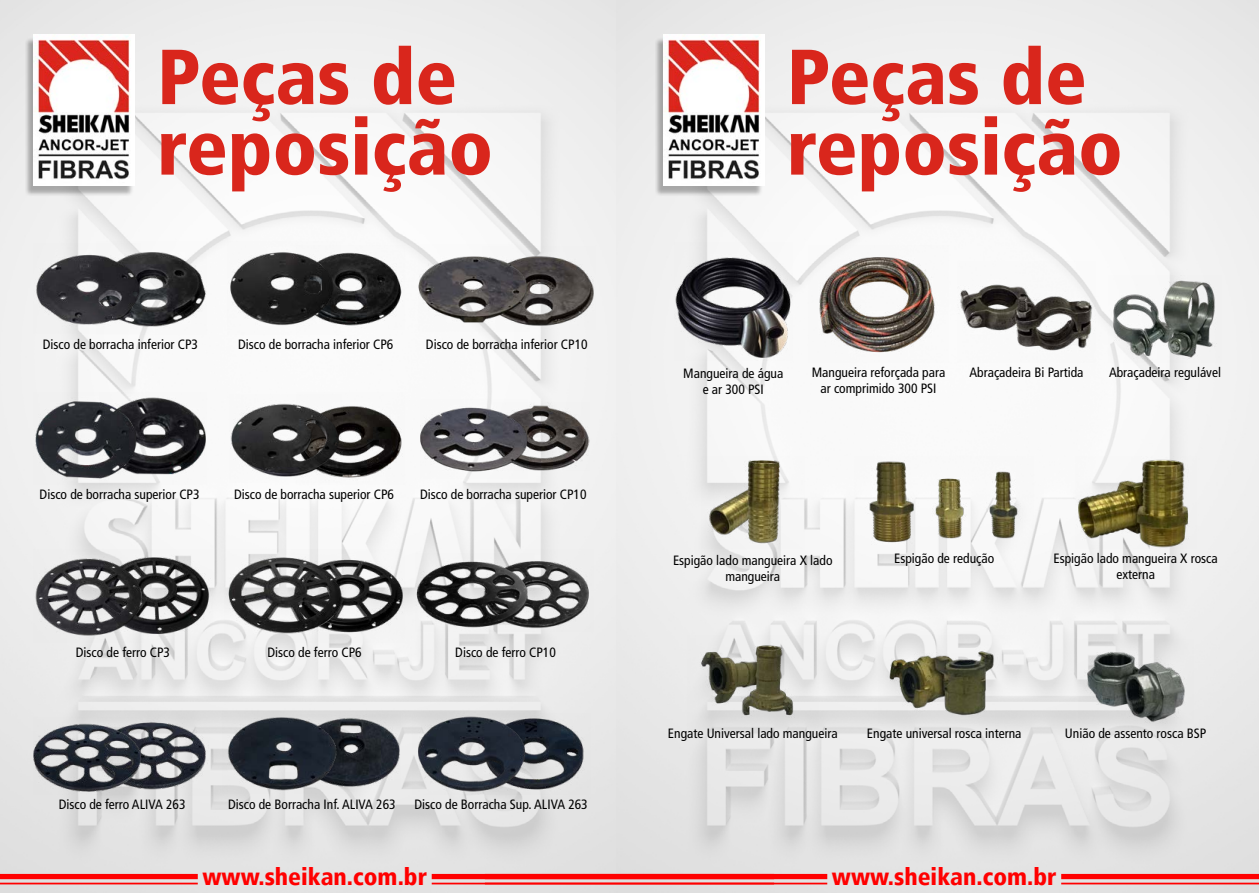
<style>
.page{position:relative;width:1259px;height:893px;background:#fff}
.page>*{position:absolute;margin:0;border:0;box-sizing:border-box;transform-origin:0 0}
.t1{font:900 condensed 77.85px/70.5px "Frutiger LT";color:#d9261c}
.t2{font:900 condensed 24px "Frutiger LT";color:#f00}
.t3{font:condensed 13.5px/16.2px "Frutiger LT";color:#000;text-align:center}
</style>
<div class="page">
<img style="left:0;top:0;width:617px;height:893px">
<img style="left:617px;top:0;width:642px;height:893px">
<div style="left:0;top:874px;width:198px;height:5px;background:#f00"></div>
<hr style="left:0;top:883px;width:198px;height:1px;background:#f00">
<div style="left:485px;top:874px;width:342px;height:5px;background:#f00"></div>
<hr style="left:485px;top:883px;width:342px;height:1px;background:#f00">
<div style="left:432px;top:874px;width:342px;height:5px;background:#f00"></div>
<hr style="left:432px;top:883px;width:342px;height:1px;background:#f00">
<div style="left:1061px;top:874px;width:198px;height:5px;background:#f00"></div>
<hr style="left:1061px;top:883px;width:198px;height:1px;background:#f00">
<img style="left:340px;top:245px;width:64px;height:85px">
<img style="left:227px;top:242px;width:113px;height:92px">
<img style="left:530px;top:246px;width:65px;height:84px">
<img style="left:96px;top:242px;width:111px;height:92px">
<img style="left:34px;top:243px;width:107px;height:90px">
<img style="left:138px;top:392px;width:69px;height:93px">
<img style="left:418px;top:245px;width:112px;height:86px">
<img style="left:296px;top:392px;width:108px;height:93px">
<img style="left:229px;top:395px;width:113px;height:87px">
<img style="left:528px;top:402px;width:62px;height:69px">
<img style="left:34px;top:392px;width:104px;height:93px">
<img style="left:420px;top:399px;width:108px;height:79px">
<img style="left:143px;top:550px;width:69px;height:90px">
<img style="left:97px;top:717px;width:112px;height:79px">
<img style="left:291px;top:550px;width:113px;height:92px">
<img style="left:345px;top:715px;width:56px;height:75px">
<img style="left:481px;top:550px;width:113px;height:81px">
<img style="left:530px;top:713px;width:61px;height:81px">
<img style="left:34px;top:550px;width:109px;height:92px">
<img style="left:34px;top:717px;width:108px;height:77px">
<img style="left:225px;top:550px;width:119px;height:89px">
<img style="left:223px;top:711px;width:122px;height:82px">
<img style="left:416px;top:553px;width:119px;height:79px">
<img style="left:412px;top:713px;width:118px;height:81px">
<img style="left:1078px;top:639px;width:115px;height:85px">
<img style="left:1108px;top:275px;width:113px;height:88px">
<img style="left:701px;top:456px;width:103px;height:93px">
<img style="left:674px;top:242px;width:118px;height:118px">
<img style="left:957px;top:262px;width:138px;height:101px">
<img style="left:855px;top:456px;width:178px;height:93px">
<img style="left:1075px;top:456px;width:121px;height:93px">
<img style="left:687px;top:636px;width:131px;height:93px">
<img style="left:878px;top:636px;width:131px;height:88px">
<img style="left:808px;top:246px;width:140px;height:117px">
<div style="left:25px;top:38px;width:109px;height:159px;background:#000;opacity:.3"></div>
<img style="left:34px;top:35px;width:100px;height:151px">
<div style="left:654px;top:38px;width:109px;height:159px;background:#000;opacity:.3"></div>
<img style="left:663px;top:35px;width:101px;height:151px">
<h1 class="t1" style="left:157px;top:42px;width:337px">Peças de reposição</h1>
<h1 class="t1" style="left:787px;top:42px;width:337px">Peças de reposição</h1>
<p class="t3" style="left:43px;top:336px;width:157px">Disco de borracha inferior CP3</p>
<p class="t3" style="left:238px;top:336px;width:157px">Disco de borracha inferior CP6</p>
<p class="t3" style="left:426px;top:336px;width:163px">Disco de borracha inferior CP10</p>
<p class="t3" style="left:40px;top:486px;width:161px">Disco de borracha superior CP3</p>
<p class="t3" style="left:234px;top:486px;width:161px">Disco de borracha superior CP6</p>
<p class="t3" style="left:420px;top:486px;width:168px">Disco de borracha superior CP10</p>
<p class="t3" style="left:76px;top:644px;width:96px">Disco de ferro CP3</p>
<p class="t3" style="left:267px;top:644px;width:96px">Disco de ferro CP6</p>
<p class="t3" style="left:455px;top:644px;width:102px">Disco de ferro CP10</p>
<p class="t3" style="left:59px;top:796px;width:128px">Disco de ferro ALIVA 263</p>
<p class="t3" style="left:228px;top:796px;width:169px">Disco de Borracha Inf. ALIVA 263</p>
<p class="t3" style="left:414px;top:796px;width:175px">Disco de Borracha Sup. ALIVA 263</p>
<p class="t3" style="left:683px;top:365px;width:101px">Mangueira de água e ar 300 PSI</p>
<p class="t3" style="left:812px;top:364px;width:135px">Mangueira reforçada para</p>
<p class="t3" style="left:969px;top:364px;width:115px">Abraçadeira Bi Partida</p>
<p class="t3" style="left:1109px;top:364px;width:113px">Abraçadeira regulável</p>
<p class="t3" style="left:820px;top:381px;width:117px">ar comprimido 300 PSI</p>
<p class="t3" style="left:673px;top:552px;width:161px">Espigão lado mangueira X lado mangueira</p>
<p class="t3" style="left:894px;top:551px;width:101px">Espigão de redução</p>
<p class="t3" style="left:1053px;top:551px;width:166px">Espigão lado mangueira X rosca externa</p>
<p class="t3" style="left:668px;top:725px;width:171px">Engate Universal lado mangueira</p>
<p class="t3" style="left:867px;top:725px;width:156px">Engate universal rosca interna</p>
<p class="t3" style="left:1065px;top:725px;width:143px">União de assento rosca BSP</p>
<h2 class="t2" style="left:202px;top:862px;width:226px">www.sheikan.com.br</h2>
<h2 class="t2" style="left:832px;top:862px;width:226px">www.sheikan.com.br</h2>
</div>
